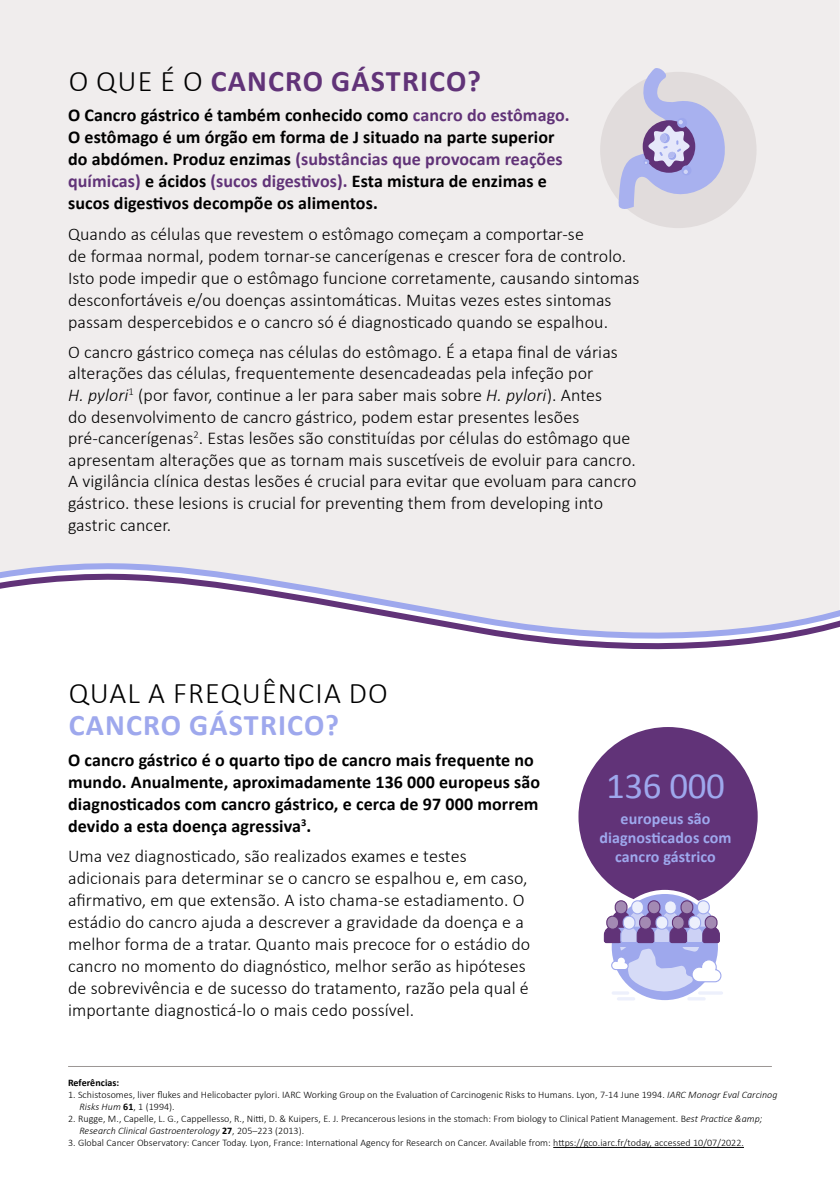
<style>
.page{position:relative;width:840px;height:1191px;background:#fff}
.page>*{position:absolute;margin:0;border:0;box-sizing:border-box;transform-origin:0 0}
.t1{font:37px "Calibri";letter-spacing:-.01em;color:#9ea8ed}
.t2{font:700 30px "Calibri";letter-spacing:.04em;color:#613378}
.t3{font:300 30px "Calibri";letter-spacing:.04em;color:#000}
.t4{font:700 30px "Calibri";letter-spacing:.04em;color:#9ea8ed}
.t5{font:300 18px/22px "Calibri";letter-spacing:.005em;color:#000}
.t6{font:700 18px/22px "Calibri";letter-spacing:.005em;color:#000}
.t7{font:700 16px/19.2px "Calibri";letter-spacing:.005em;color:#9ea8ed;text-align:center}
.t8{font:300 10px/12px "Calibri";letter-spacing:.005em;color:#000}
.t9{font:700 10px "Calibri";letter-spacing:.005em;color:#000}
.s1{font-weight:300;color:#000}
.s2{color:#613378}
.s3{font-style:italic}
.s4{font-weight:700}
</style>
<div class="page">
<div style="left:0;top:0;width:839px;height:563px;background:#f0eded"></div>
<svg style="left:0;top:563px;width:839px;height:11px;background:#e5e4ed"></svg>
<svg style="left:0;top:574px;width:839px;height:76px"></svg>
<div style="left:578px;top:727px;width:179px;height:179px;background:#613378;border-radius:50%"></div>
<svg style="left:609px;top:892px;width:110px;height:110px"></svg>
<div style="left:607px;top:890px;width:114px;height:114px;border:4px solid #fff;border-radius:50%"></div>
<div style="left:615px;top:900px;width:11px;height:14px;background:#a38ab3;border-radius:6px"></div>
<div style="left:614px;top:900px;width:13px;height:14px;border:1px solid #613378;border-radius:6px"></div>
<svg style="left:631px;top:900px;width:12px;height:14px"></svg>
<div style="left:630px;top:900px;width:13px;height:14px;border:1px solid #9ea8ed;border-radius:6px"></div>
<svg style="left:664px;top:900px;width:12px;height:14px"></svg>
<div style="left:663px;top:900px;width:13px;height:14px;border:1px solid #9ea8ed;border-radius:6px"></div>
<div style="left:697px;top:900px;width:11px;height:14px;background:#edf0fc;border-radius:6px"></div>
<div style="left:696px;top:900px;width:13px;height:14px;border:1px solid #9ea8ed;border-radius:6px"></div>
<div style="left:647px;top:900px;width:12px;height:14px;background:#a38ab3;border-radius:6px"></div>
<div style="left:647px;top:900px;width:13px;height:14px;border:1px solid #613378;border-radius:6px"></div>
<div style="left:680px;top:900px;width:12px;height:14px;background:#a38ab3;border-radius:6px"></div>
<div style="left:680px;top:900px;width:13px;height:14px;border:1px solid #613378;border-radius:6px"></div>
<hr style="left:697px;top:991px;width:25px;height:3px;background:#edf0fc;border-radius:2px">
<svg style="left:603px;top:910px;width:118px;height:90px"></svg>
<hr style="left:553px;top:1147px;width:190px;height:1px;background:#000">
<hr style="left:68px;top:1066px;width:703px;height:1px;background:#342b26">
<div style="left:583px;top:72px;width:189px;height:152px;background:#f0eded"></div>
<div style="left:599px;top:72px;width:157px;height:156px;background:#e1dcdc;border-radius:50%"></div>
<svg style="left:617px;top:68px;width:109px;height:144px"></svg>
<h2 class="t2" style="left:69px;top:59px;width:413px"><span class="s1">O QUE É O</span> CANCRO GÁSTRICO?</h2>
<p class="t6" style="left:68px;top:103px;width:503px">O Cancro gástrico é também conhecido como <span class="s2">cancro do estômago.<br></span>O estômago é um órgão em forma de J situado na parte superior do abdómen. Produz enzimas <span class="s2">(substâncias que provocam reações químicas)</span> e ácidos <span class="s2">(sucos digestivos).</span> Esta mistura de enzimas e sucos digestivos decompõe os alimentos.</p>
<p class="t5" style="left:68px;top:222px;width:572px">Quando as células que revestem o estômago começam a comportar-se<br>de formaa normal, podem tornar-se cancerígenas e crescer fora de controlo.<br>Isto pode impedir que o estômago funcione corretamente, causando sintomas desconfortáveis e/ou doenças assintomáticas. Muitas vezes estes sintomas passam despercebidos e o cancro só é diagnosticado quando se espalhou.</p>
<p class="t5" style="left:68px;top:341px;width:569px">O cancro gástrico começa nas células do estômago. É a etapa final de várias alterações das células, frequentemente desencadeadas pela infeção por<br><span class="s3">H. pylori</span><sup>1</sup> (por favor, continue a ler para saber mais sobre <span class="s3">H. pylori</span>). Antes<br>do desenvolvimento de cancro gástrico, podem estar presentes lesões pré-cancerígenas<sup>2</sup>. Estas lesões são constituídas por células do estômago que apresentam alterações que as tornam mais suscetíveis de evoluir para cancro.<br>A vigilância clínica destas lesões é crucial para evitar que evoluam para cancro gástrico. these lesions is crucial for preventing them from developing into gastric cancer.</p>
<h2 class="t3" style="left:69px;top:674px;width:320px">QUAL A FREQUÊNCIA DO</h2>
<h2 class="t4" style="left:69px;top:704px;width:271px">CANCRO GÁSTRICO?</h2>
<p class="t6" style="left:68px;top:748px;width:473px">O cancro gástrico é o quarto tipo de cancro mais frequente no mundo. Anualmente, aproximadamente 136 000 europeus são diagnosticados com cancro gástrico, e cerca de 97 000 morrem devido a esta doença agressiva<sup>3</sup>.</p>
<p class="t5" style="left:68px;top:845px;width:463px">Uma vez diagnosticado, são realizados exames e testes adicionais para determinar se o cancro se espalhou e, em caso, afirmativo, em que extensão. A isto chama-se estadiamento. O estádio do cancro ajuda a descrever a gravidade da doença e a melhor forma de a tratar. Quanto mais precoce for o estádio do cancro no momento do diagnóstico, melhor serão as hipóteses de sobrevivência e de sucesso do tratamento, razão pela qual é importante diagnosticá-lo o mais cedo possível.</p>
<h1 class="t1" style="left:605px;top:759px;width:120px">136 000</h1>
<p class="t7" style="left:599px;top:808px;width:133px">europeus são diagnosticados com cancro gástrico</p>
<p class="t9" style="left:68px;top:1075px;width:53px">Referências:</p>
<p class="t8" style="left:79px;top:1088px;width:699px;text-indent:-11px">1. Schistosomes, liver flukes and Helicobacter pylori. IARC Working Group on the Evaluation of Carcinogenic Risks to Humans. Lyon, 7-14 June 1994. <span class="s3">IARC Monogr Eval Carcinog<br>Risks Hum</span> <span class="s4">61</span>, 1 (1994).</p>
<p class="t8" style="left:79px;top:1112px;width:684px;text-indent:-11px">2. Rugge, M., Capelle, L. G., Cappellesso, R., Nitti, D. &amp; Kuipers, E. J. Precancerous lesions in the stomach: From biology to Clinical Patient Management. B<span class="s3">est Practice &amp;amp;<br>Research Clinical Gastroenterology</span> <span class="s4">27</span>, 205–223 (2013).</p>
<p class="t8" style="left:68px;top:1136px;width:677px">3. Global Cancer Observatory: Cancer Today. Lyon, France: International Agency for Research on Cancer. Available from: https://gco.iarc.fr/today, accessed 10/07/2022.</p>
</div>
